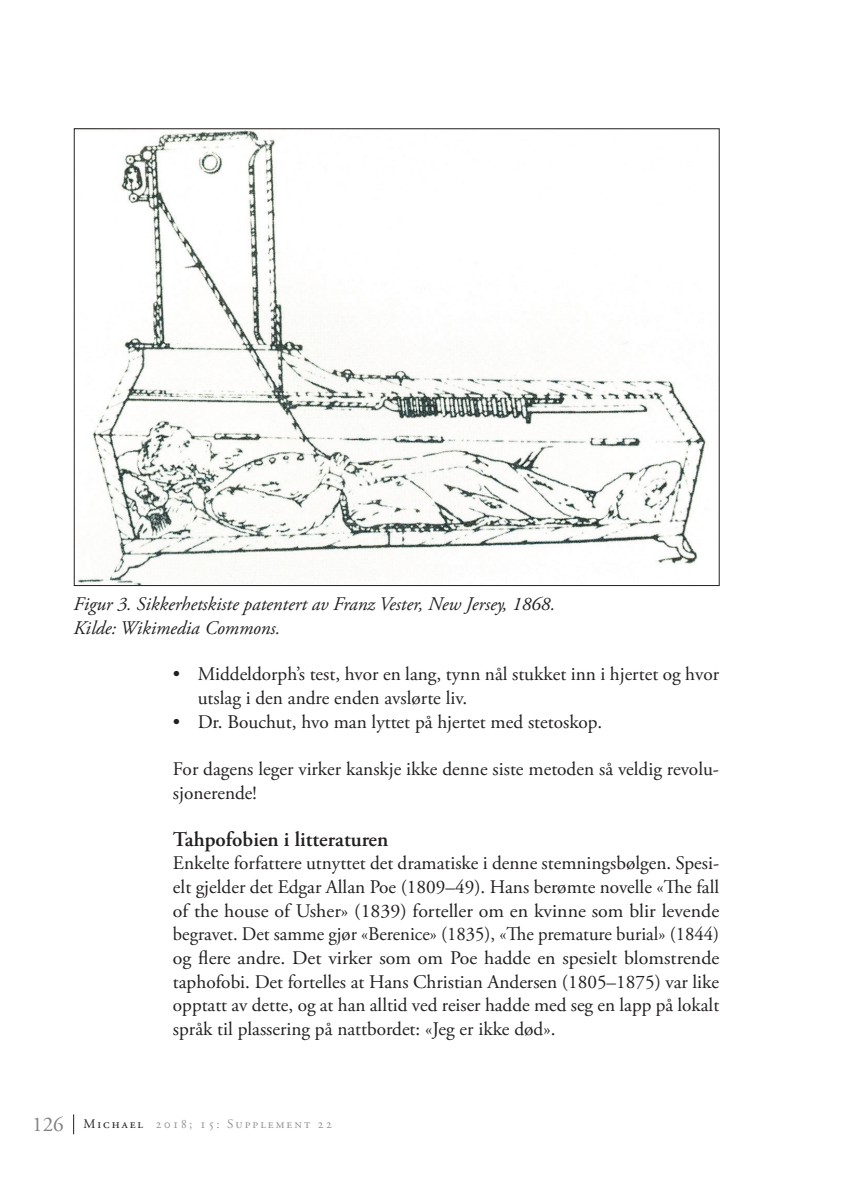
<style>
.page{position:relative;width:845px;height:1190px;background:#fff}
.page>*{position:absolute;margin:0;border:0;box-sizing:border-box;transform-origin:0 0}
.t1{font:600 21px "Adobe Garamond Pro";color:#231f20}
.t2{font:19.25px/23.6px "Adobe Garamond Pro";color:#231f20}
.t3{font:italic 19.25px/23.6px "Adobe Garamond Pro";color:#231f20}
.t4{font:13.12px "Adobe Garamond Pro";letter-spacing:.15em;color:#939598}
.s1{font-size:21px;color:#808285}
.s2{color:#231f20}
</style>
<div class="page">
<svg style="left:73px;top:1114px;width:1px;height:20px"></svg>
<img style="left:77px;top:130px;width:629px;height:454px">
<p class="t3" style="left:74px;top:593px;width:483px">Figur 3. Sikkerhetskiste patentert av Franz Vester, New Jersey, 1868.<br>Kilde: Wikimedia Commons.</p>
<p class="t2" style="left:198px;top:663px;width:522px;text-indent:-25px">• Middeldorph’s test, hvor en lang, tynn nål stukket inn i hjertet og hvor utslag i den andre enden avslørte liv.</p>
<p class="t2" style="left:173px;top:710px;width:430px">• Dr. Bouchut, hvo man lyttet på hjertet med stetoskop.</p>
<p class="t2" style="left:173px;top:758px;width:547px">For dagens leger virker kanskje ikke denne siste metoden så veldig revolu&shy;sjonerende!</p>
<p class="t1" style="left:173px;top:827px;width:217px">Tahpofobien i litteraturen</p>
<p class="t2" style="left:173px;top:852px;width:547px;text-align:justify">Enkelte forfattere utnyttet det dramatiske i denne stemningsbølgen. Spesi&shy;elt gjelder det Edgar Allan Poe (1809–49). Hans berømte novelle «The fall of the house of Usher» (1839) forteller om en kvinne som blir levende begravet. Det samme gjør «Berenice» (1835), «The premature burial» (1844) og flere andre. Det virker som om Poe hadde en spesielt blomstrende taphofobi. Det fortelles at Hans Christian Andersen (1805–1875) var like opptatt av dette, og at han alltid ved reiser hadde med seg en lapp på lokalt språk til plassering på nattbordet: «Jeg er ikke død».</p>
<p class="t4" style="left:32px;top:1116px;width:301px"><span class="s1">126</span> <span class="s2">Michael</span> 2018; 15: Supplement 22</p>
</div>
